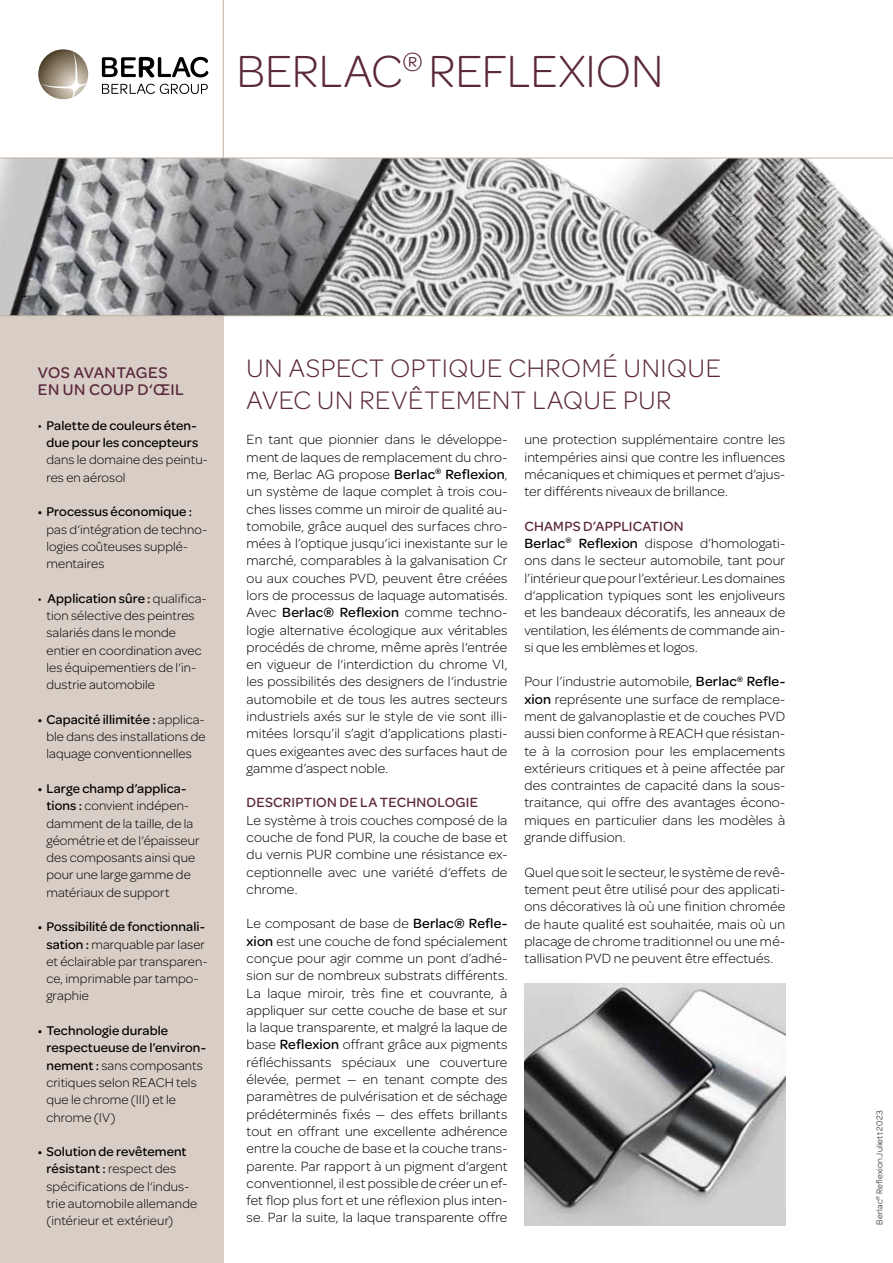
<style>
.page{position:relative;width:893px;height:1263px;background:#fff}
.page>*{position:absolute;margin:0;border:0;box-sizing:border-box;transform-origin:0 0}
.t1{font:300 48px "Omnes";letter-spacing:-.005em;color:#5b283e}
.t2{font:300 27px/31.5px "Omnes";letter-spacing:.025em;color:#5b283e}
.t3{font:500 16.5px/17.2px "Omnes";letter-spacing:.025em;color:#5b283e}
.t4{font:300 14.25px/17.2px "Omnes";letter-spacing:.01em;color:#000;text-align:justify}
.t5{font:500 14.25px "Omnes";letter-spacing:.02em;color:#5b283e}
.t6{font:300 13.5px/17.2px "Omnes";letter-spacing:.01em;color:#000}
.t7{font:500 13.5px/17.2px "Omnes";letter-spacing:.01em;color:#000;text-align:right}
.t8{font:300 9px "Omnes";letter-spacing:.02em;color:#000}
.s1{font-weight:300;font-size:14.25px}
.s2{font-weight:500}
.s3{font-weight:500;color:#5b283e}
</style>
<div class="page">
<div style="left:0;top:316px;width:223px;height:947px;background:#d8cec5"></div>
<img style="left:0;top:159px;width:893px;height:156px">
<svg style="left:102px;top:84px;width:106px;height:10px"></svg>
<svg style="left:102px;top:57px;width:106px;height:20px"></svg>
<svg style="left:38px;top:49px;width:50px;height:50px"></svg>
<svg style="left:41px;top:52px;width:46px;height:46px"></svg>
<hr style="left:0;top:158px;width:893px;height:1px;background:#bfb0a2">
<hr style="left:0;top:315px;width:893px;height:1px;background:#bfb0a2">
<hr style="left:223px;top:0;width:1px;height:158px;background:#bfb0a2">
<img style="left:524px;top:983px;width:261px;height:242px">
<h1 class="t1" style="left:236px;top:39px;width:429px">BERLAC<sup>®</sup> REFLEXION</h1>
<p class="t3" style="left:38px;top:363px;width:147px">VOS AVANTAGES<br>EN UN COUP D‘ŒIL</p>
<p class="t7" style="left:38px;top:416px;width:162px"><span class="s1">•</span> Palette de couleurs éten&shy;due pour les concepteurs</p>
<p class="t6" style="left:46px;top:450px;width:163px">dans le domaine des peintu&shy;res en aérosol</p>
<p class="t7" style="left:38px;top:502px;width:156px">• Processus économique :</p>
<p class="t6" style="left:46px;top:520px;width:162px">pas d‘intégration de techno&shy;logies coûteuses supplé&shy;mentaires</p>
<p class="t6" style="left:46px;top:589px;width:162px;text-indent:-9px">• <span class="s2">Application sûre :</span> qualifica&shy;tion sélective des peintres salariés dans le monde entier en coordination avec les équipementiers de l‘in&shy;dustrie automobile</p>
<p class="t6" style="left:46px;top:710px;width:161px;text-align:justify;text-indent:-9px"><span class="s2">• Capacité illimitée :</span> applica&shy;ble dans des installations de laquage conventionnelles</p>
<p class="t6" style="left:46px;top:779px;width:155px;text-indent:-9px"><span class="s2">• Large champ d’applica&shy;tions :</span> convient indépen&shy;damment de la taille, de la géométrie et de l‘épaisseur des composants ainsi que pour une large gamme de matériaux de support</p>
<p class="t6" style="left:46px;top:917px;width:162px;text-indent:-9px"><span class="s2">• Possibilité de fonctionnali&shy;sation :</span> marquable par laser et éclairable par transparen&shy;ce, imprimable par tampo&shy;graphie</p>
<p class="t6" style="left:46px;top:1021px;width:161px;text-indent:-9px"><span class="s2">• Technologie durable respectueuse de l’environ&shy;nement :</span> sans composants critiques selon REACH tels que le chrome (III) et le chrome (IV)</p>
<p class="t6" style="left:46px;top:1142px;width:152px;text-indent:-9px"><span class="s2">• Solution de revêtement résistant :</span> respect des spécifications de l‘indus&shy;trie automobile allemande (intérieur et extérieur)</p>
<h2 class="t2" style="left:247px;top:351px;width:476px">UN ASPECT OPTIQUE CHROMÉ UNIQUE<br>AVEC UN REVÊTEMENT LAQUE PUR</h2>
<p class="t4" style="left:247px;top:430px;width:262px">En tant que pionnier dans le développe&shy;ment de laques de remplacement du chro&shy;me, Berlac AG propose <span class="s2">Berlac</span><sup>®</sup> <span class="s2">Reflexion</span>, un système de laque complet à trois cou&shy;ches lisses comme un miroir de qualité au&shy;tomobile, grâce auquel des surfaces chro&shy;mées à l’optique jusqu‘ici inexistante sur le marché, comparables à la galvanisation Cr ou aux couches PVD, peuvent être créées lors de processus de laquage automatisés.<br>Avec <span class="s2">Berlac® Reflexion</span> comme techno&shy;logie alternative écologique aux véritables procédés de chrome, même après l‘entrée en vigueur de l‘interdiction du chrome VI, les possibilités des designers de l‘industrie automobile et de tous les autres secteurs industriels axés sur le style de vie sont illi&shy;mitées lorsqu’il s’agit d’applications plasti&shy;ques exigeantes avec des surfaces haut de gamme d’aspect noble.</p>
<p class="t5" style="left:247px;top:793px;width:233px">DESCRIPTION DE LA TECHNOLOGIE</p>
<p class="t4" style="left:247px;top:810px;width:262px">Le système à trois couches composé de la couche de fond PUR, la couche de base et du vernis PUR combine une résistance ex&shy;ceptionnelle avec une variété d‘effets de chrome.</p>
<p class="t4" style="left:247px;top:914px;width:262px">Le composant de base de <span class="s2">Berlac® Refle&shy;xion</span> est une couche de fond spécialement conçue pour agir comme un pont d’adhé&shy;sion sur de nombreux substrats différents.<br>La laque miroir, très fine et couvrante, à appliquer sur cette couche de base et sur la laque transparente, et malgré la laque de base <span class="s2">Reflexion</span> offrant grâce aux pigments réfléchissants spéciaux une couverture élevée, permet — en tenant compte des paramètres de pulvérisation et de séchage prédéterminés fixés — des effets brillants tout en offrant une excellente adhérence entre la couche de base et la couche trans&shy;parente. Par rapport à un pigment d‘argent conventionnel, il est possible de créer un ef&shy;fet flop plus fort et une réflexion plus inten&shy;se. Par la suite, la laque transparente offre</p>
<p class="t4" style="left:524px;top:430px;width:262px">une protection supplémentaire contre les intempéries ainsi que contre les influences mécaniques et chimiques et permet d’ajus&shy;ter différents niveaux de brillance.</p>
<p class="t4" style="left:524px;top:517px;width:262px;text-align:left"><span class="s3">CHAMPS D’APPLICATION<br></span><span class="s2">Berlac</span><sup>®</sup> <span class="s2">Reflexion</span> dispose d’homologati&shy;ons dans le secteur automobile, tant pour l’intérieur que pour l’extérieur. Les domaines d‘application typiques sont les enjoliveurs et les bandeaux décoratifs, les anneaux de ventilation, les éléments de commande ain&shy;si que les emblèmes et logos.</p>
<p class="t4" style="left:524px;top:672px;width:262px">Pour l’industrie automobile, <span class="s2">Berlac</span><sup>®</sup> <span class="s2">Refle&shy;xion</span> représente une surface de remplace&shy;ment de galvanoplastie et de couches PVD aussi bien conforme à REACH que résistan&shy;te à la corrosion pour les emplacements extérieurs critiques et à peine affectée par des contraintes de capacité dans la sous&shy;traitance, qui offre des avantages écono&shy;miques en particulier dans les modèles à grande diffusion.</p>
<p class="t4" style="left:524px;top:862px;width:262px">Quel que soit le secteur, le système de revê&shy;tement peut être utilisé pour des applicati&shy;ons décoratives là où une finition chromée de haute qualité est souhaitée, mais où un placage de chrome traditionnel ou une mé&shy;tallisation PVD ne peuvent être effectués.</p>
<p class="t8" style="left:873px;top:1225px;width:116px;rotate:-90deg">Berlac<sup>®</sup> Reflexion Juliett 2023</p>
</div>
